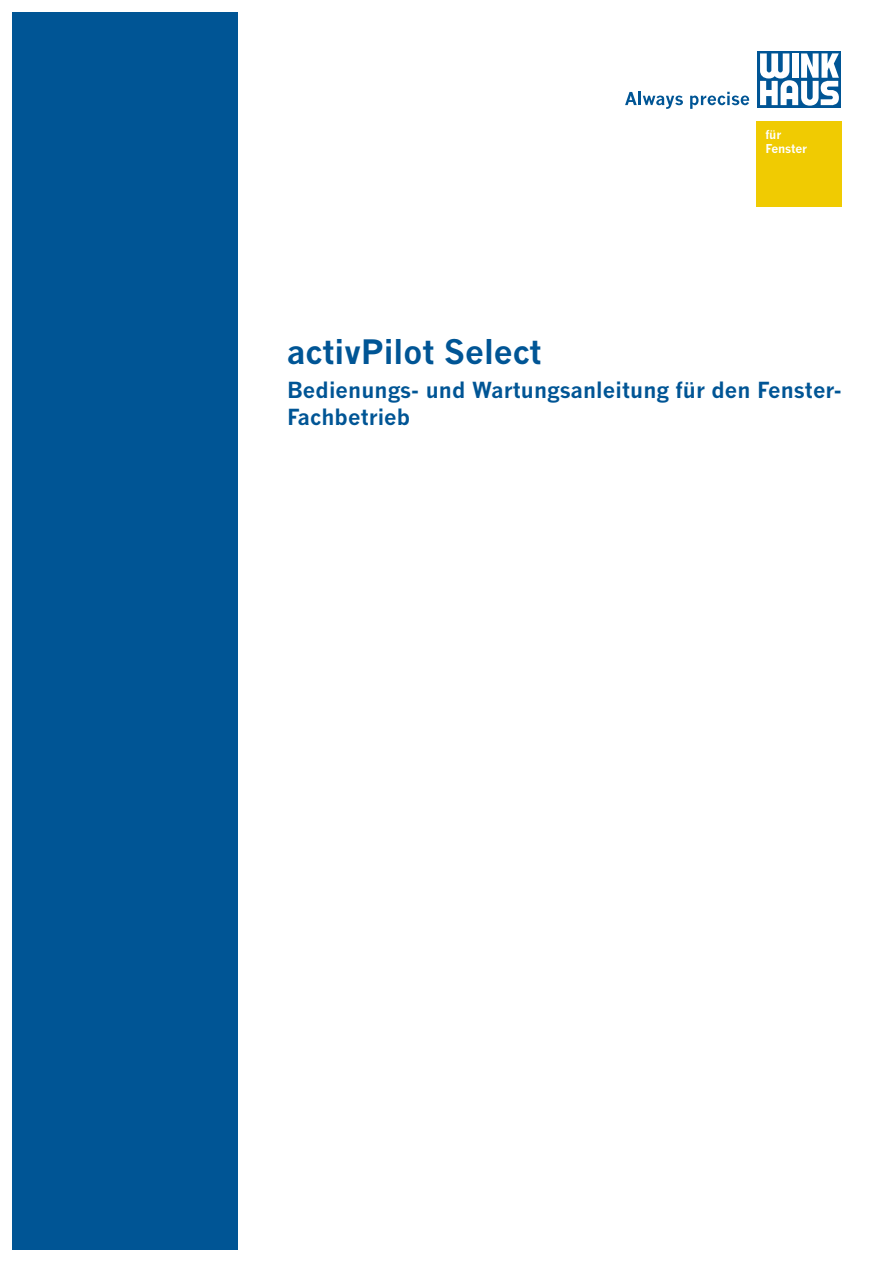
<style>
.page{position:relative;width:893px;height:1263px;background:#fff}
.page>*{position:absolute;margin:0;border:0;box-sizing:border-box;transform-origin:0 0}
.t1{font:700 33px "News Gothic MT Pro";color:#005595}
.t2{font:700 21.75px/27px "News Gothic MT Pro";letter-spacing:.005em;color:#005595}
.t3{font:700 12px/14.2px "News Gothic MT Pro";letter-spacing:-.01em;color:#fff}
</style>
<div class="page">
<div style="left:13px;top:13px;width:225px;height:1237px;background:#005595"></div>
<div style="left:758px;top:51px;width:83px;height:57px;background:#005595"></div>
<svg style="left:760px;top:53px;width:79px;height:53px"></svg>
<svg style="left:625px;top:92px;width:58px;height:17px"></svg>
<svg style="left:690px;top:92px;width:59px;height:17px"></svg>
<div style="left:757px;top:122px;width:85px;height:85px;background:#f0cb02"></div>
<p class="t3" style="left:765px;top:127px;width:43px">für<br>Fenster</p>
<h1 class="t1" style="left:287px;top:332px;width:256px">activPilot Select</h1>
<p class="t2" style="left:287px;top:376px;width:556px">Bedienungs- und Wartungsanleitung für den Fenster-<br>Fachbetrieb</p>
</div>
